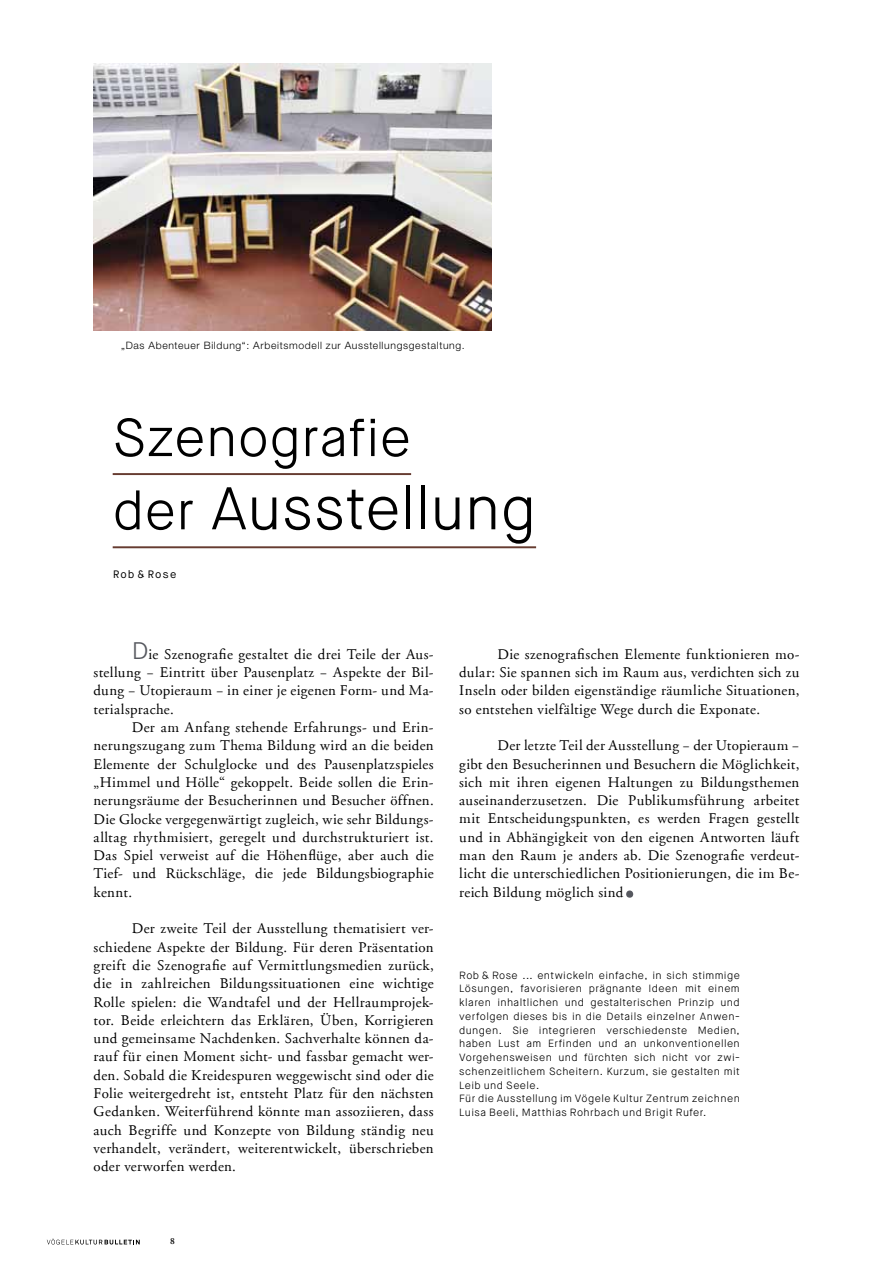
<style>
.page{position:relative;width:893px;height:1263px;background:#fff}
.page>*{position:absolute;margin:0;border:0;box-sizing:border-box;transform-origin:0 0}
.t1{font:63px "Adobe Garamond";color:#56585f}
.t2{font:300 60px "Maison Neue";color:#000}
.t3{font:300 53.25px "Maison Neue";letter-spacing:.005em;color:#000}
.t4{font:14.85px/18.3px "Adobe Garamond";letter-spacing:.02em;color:#000;text-align:justify}
.t5{font:10.8px "Maison Neue Mono";letter-spacing:.045em;color:#000}
.t6{font:300 10.5px/13.6px "Maison Neue";letter-spacing:.04em;color:#000}
.t7{font:300 10.2px "Helvetica Neue";letter-spacing:.065em;color:#000}
.t8{font:600 9.3px "Adobe Garamond";color:#000}
.s1{font-size:53.25px}
.s2{font-family:"Maison Neue";font-weight:300;font-size:24px;color:#56585f}
</style>
<div class="page">
<svg style="left:47px;top:1239px;width:93px;height:5px"></svg>
<hr style="left:113px;top:473px;width:298px;height:2px;background:#663c31">
<hr style="left:113px;top:546px;width:423px;height:2px;background:#663c31">
<img style="left:94px;top:64px;width:397px;height:266px">
<p class="t7" style="left:121px;top:339px;width:345px">„Das Abenteuer Bildung“: Arbeitsmodell zur Ausstellungsgestaltung.</p>
<h3 class="t3" style="left:113px;top:404px;width:300px">Szenografie</h3>
<h2 class="t2" style="left:113px;top:471px;width:425px"><span class="s1">der</span> Ausstellung</h2>
<p class="t5" style="left:113px;top:567px;width:66px">Rob &amp; Rose</p>
<p class="t4" style="left:94px;top:645px;width:342px;text-indent:38px"><span class="s2">D</span>ie Szenografie gestaltet die drei Teile der Aus&shy;stellung − Eintritt über Pausenplatz − Aspekte der Bil&shy;dung − Utopieraum − in einer je eigenen Form- und Ma&shy;terialsprache.</p>
<p class="t4" style="left:94px;top:719px;width:342px;text-indent:38px">Der am Anfang stehende Erfahrungs- und Erin&shy;nerungszugang zum Thema Bildung wird an die beiden Elemente der Schulglocke und des Pausenplatzspieles „Himmel und Hölle“ gekoppelt. Beide sollen die Erin&shy;nerungsräume der Besucherinnen und Besucher öffnen.<br>Die Glocke vergegenwärtigt zugleich, wie sehr Bildungs&shy;alltag rhythmisiert, geregelt und durchstrukturiert ist.<br>Das Spiel verweist auf die Höhenflüge, aber auch die Tief- und Rückschläge, die jede Bildungsbiographie kennt.</p>
<p class="t4" style="left:94px;top:920px;width:342px;text-indent:38px">Der zweite Teil der Ausstellung thematisiert ver&shy;schiedene Aspekte der Bildung. Für deren Präsentation greift die Szenografie auf Vermittlungsmedien zurück, die in zahlreichen Bildungssituationen eine wichtige Rolle spielen: die Wandtafel und der Hellraumprojek&shy;tor. Beide erleichtern das Erklären, Üben, Korrigieren und gemeinsame Nachdenken. Sachverhalte können da&shy;rauf für einen Moment sicht- und fassbar gemacht wer&shy;den. Sobald die Kreidespuren weggewischt sind oder die Folie weitergedreht ist, entsteht Platz für den nächsten Gedanken. Weiterführend könnte man assoziieren, dass auch Begriffe und Konzepte von Bildung ständig neu verhandelt, verändert, weiterentwickelt, überschrieben oder verworfen werden.</p>
<p class="t4" style="left:459px;top:645px;width:342px;text-indent:38px">Die szenografischen Elemente funktionieren mo&shy;dular: Sie spannen sich im Raum aus, verdichten sich zu Inseln oder bilden eigenständige räumliche Situationen, so entstehen vielfältige Wege durch die Exponate.</p>
<p class="t4" style="left:459px;top:737px;width:342px;text-indent:38px">Der letzte Teil der Ausstellung − der Utopieraum − gibt den Besucherinnen und Besuchern die Möglichkeit, sich mit ihren eigenen Haltungen zu Bildungsthemen auseinanderzusetzen. Die Publikumsführung arbeitet mit Entscheidungspunkten, es werden Fragen gestellt und in Abhängigkeit von den eigenen Antworten läuft man den Raum je anders ab. Die Szenografie verdeut&shy;licht die unterschiedlichen Positionierungen, die im Be&shy;reich Bildung möglich sind</p>
<h1 class="t1" style="left:622px;top:843px;width:17px">.</h1>
<p class="t6" style="left:459px;top:968px;width:282px">Rob &amp; Rose ... entwickeln einfache, in sich stimmige Lösungen, favorisieren prägnante Ideen mit einem klaren inhaltlichen und gestalterischen Prinzip und verfolgen dieses bis in die Details einzelner Anwen&shy;dungen. Sie integrieren verschiedenste Medien, haben Lust am Erfinden und an unkonventionellen Vorgehensweisen und fürchten sich nicht vor zwi&shy;schenzeitlichem Scheitern. Kurzum, sie gestalten mit Leib und Seele.<br>Für die Ausstellung im Vögele Kultur Zentrum zeichnen Luisa Beeli, Matthias Rohrbach und Brigit Rufer.</p>
<p class="t8" style="left:170px;top:1236px;width:6px">8</p>
</div>
